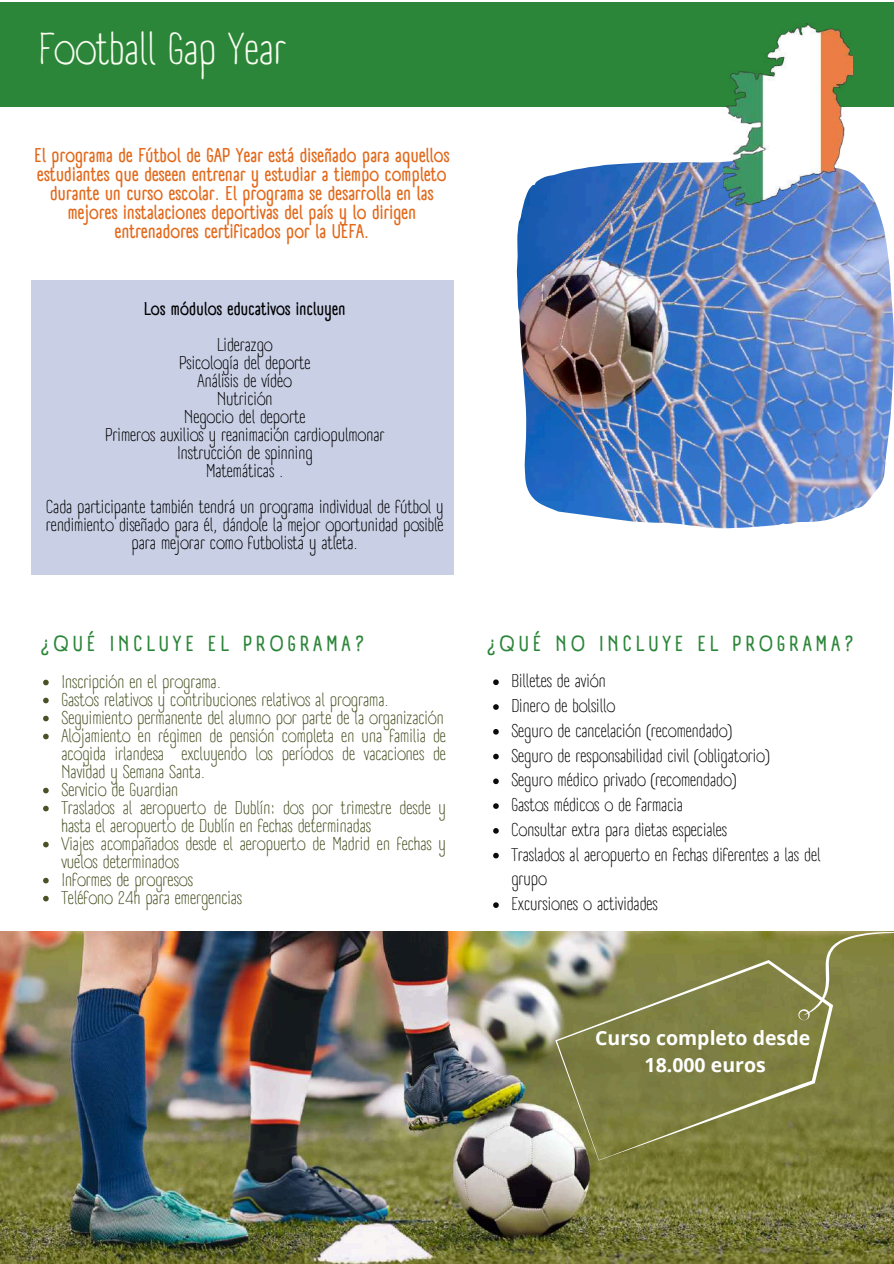
<style>
.page{position:relative;width:894px;height:1264px;background:#fff}
.page>*{position:absolute;margin:0;border:0;box-sizing:border-box;transform-origin:0 0}
.t1{font:43.5px "A Day Without Sun Text";color:#f9fdf1}
.t2{font:700 21.3px "A Day Without Sun Text";letter-spacing:.19em;color:#2b8639}
.t3{font:700 19.5px/19.2px "A Day Without Sun Text";color:#e2681a;text-align:center}
.t4{font:700 19.5px/27px "Open Sans";color:#fff;text-align:center}
.t5{font:18px/18px "A Day Without Sun Text";color:#485224}
.t6{font:18px/18px "A Day Without Sun Text";color:#000;text-align:center}
.t7{font:18px/24.8px "A Day Without Sun Text";color:#0b0b0b}
.t8{font:700 18px "A Day Without Sun Text";color:#000}
</style>
<div class="page">
<img style="left:516px;top:162px;width:377px;height:366px">
<img style="left:0;top:931px;width:893px;height:332px">
<div style="left:0;top:3px;width:893px;height:104px;background:#2b8639"></div>
<svg style="left:798px;top:931px;width:95px;height:89px"></svg>
<svg style="left:555px;top:960px;width:277px;height:200px;fill:#7f8241"></svg>
<svg style="left:493px;top:679px;width:5px;height:6px"></svg>
<svg style="left:493px;top:704px;width:5px;height:6px"></svg>
<svg style="left:493px;top:729px;width:5px;height:5px"></svg>
<svg style="left:493px;top:753px;width:5px;height:6px"></svg>
<svg style="left:493px;top:778px;width:5px;height:6px"></svg>
<svg style="left:493px;top:803px;width:5px;height:6px"></svg>
<svg style="left:493px;top:828px;width:5px;height:5px"></svg>
<svg style="left:493px;top:852px;width:5px;height:6px"></svg>
<svg style="left:493px;top:902px;width:5px;height:6px"></svg>
<img style="left:722px;top:24px;width:130px;height:181px">
<svg style="left:43px;top:679px;width:6px;height:6px"></svg>
<svg style="left:43px;top:697px;width:6px;height:6px"></svg>
<svg style="left:43px;top:715px;width:6px;height:6px"></svg>
<svg style="left:43px;top:733px;width:6px;height:6px"></svg>
<svg style="left:43px;top:787px;width:6px;height:6px"></svg>
<svg style="left:43px;top:805px;width:6px;height:6px"></svg>
<svg style="left:43px;top:841px;width:6px;height:6px"></svg>
<svg style="left:43px;top:877px;width:6px;height:6px"></svg>
<svg style="left:43px;top:895px;width:6px;height:6px"></svg>
<div style="left:31px;top:280px;width:422px;height:295px;background:#c9cfe5"></div>
<h1 class="t1" style="left:38px;top:23px;width:249px">Football Gap Year</h1>
<p class="t3" style="left:34px;top:145px;width:416px">El programa de Fútbol de GAP Year está diseñado para aquellos estudiantes que deseen entrenar y estudiar a tiempo completo durante un curso escolar. El programa se desarrolla en las mejores instalaciones deportivas del país y lo dirigen entrenadores certificados por la UEFA.</p>
<p class="t8" style="left:144px;top:298px;width:203px">Los módulos educativos incluyen</p>
<p class="t6" style="left:105px;top:336px;width:281px">Liderazgo<br>Psicología del deporte<br>Análisis de vídeo<br>Nutrición<br>Negocio del deporte<br>Primeros auxilios y reanimación cardiopulmonar<br>Instrucción de spinning<br>Matemáticas .</p>
<p class="t6" style="left:46px;top:498px;width:399px">Cada participante también tendrá un programa individual de fútbol y rendimiento diseñado para él, dándole la mejor oportunidad posible para mejorar como futbolista y atleta.</p>
<p class="t2" style="left:40px;top:630px;width:325px">¿QUÉ INCLUYE EL PROGRAMA?</p>
<p class="t5" style="left:61px;top:672px;width:386px">Inscripción en el programa.<br>Gastos relativos y contribuciones relativos al programa.<br>Seguimiento permanente del alumno por parte de la organización Alojamiento en régimen de pensión completa en una familia de acogida irlandesa excluyendo los períodos de vacaciones de Navidad y Semana Santa.<br>Servicio de Guardian<br>Traslados al aeropuerto de Dublín: dos por trimestre desde y hasta el aeropuerto de Dublín en fechas determinadas<br>Viajes acompañados desde el aeropuerto de Madrid en fechas y vuelos determinados<br>Informes de progresos<br>Teléfono 24h para emergencias</p>
<p class="t2" style="left:486px;top:630px;width:369px">¿QUÉ NO INCLUYE EL PROGRAMA?</p>
<p class="t7" style="left:511px;top:668px;width:310px">Billetes de avión<br>Dinero de bolsillo<br>Seguro de cancelación (recomendado)<br>Seguro de responsabilidad civil (obligatorio)<br>Seguro médico privado (recomendado)<br>Gastos médicos o de farmacia<br>Consultar extra para dietas especiales<br>Traslados al aeropuerto en fechas diferentes a las del grupo<br>Excursiones o actividades</p>
<p class="t4" style="left:595px;top:1024px;width:216px">Curso completo desde<br>18.000 euros</p>
</div>
